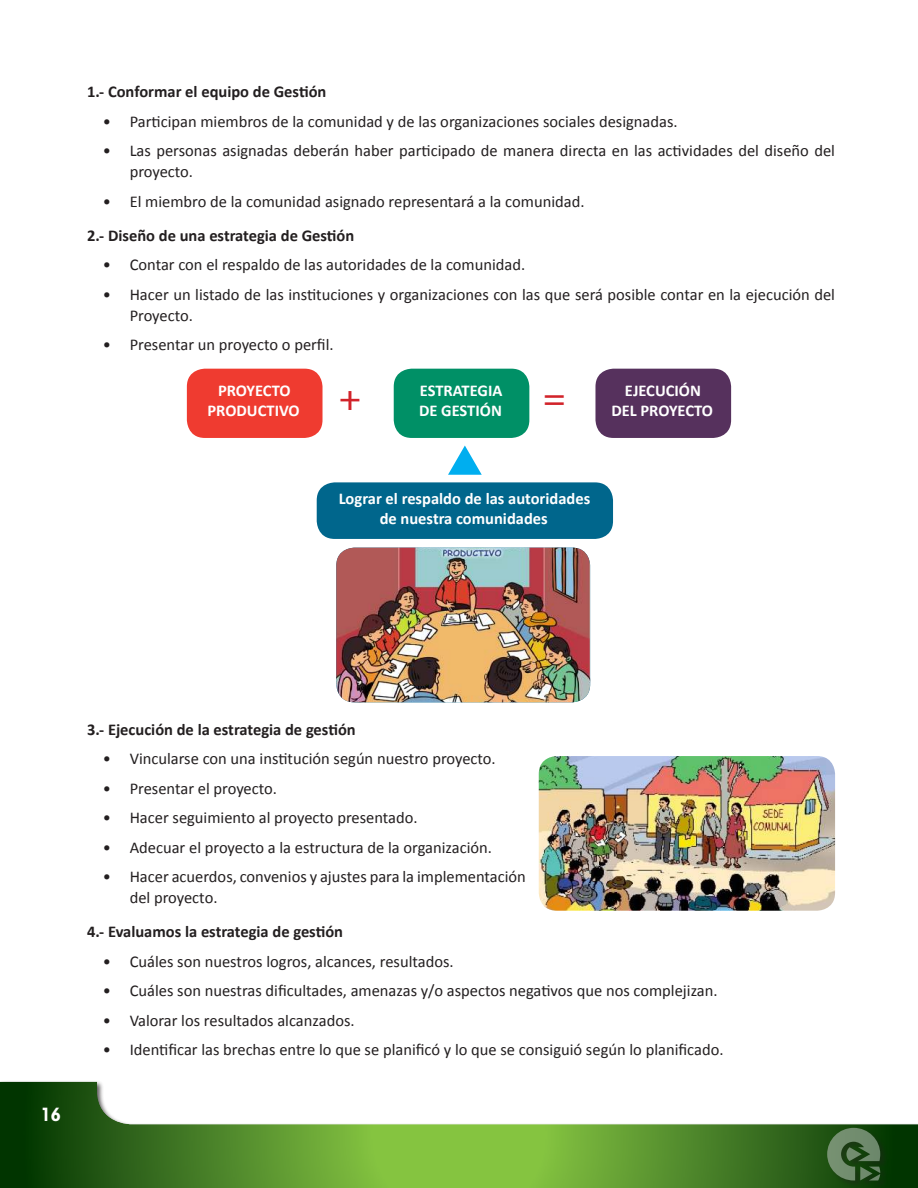
<style>
.page{position:relative;width:918px;height:1188px;background:#fff}
.page>*{position:absolute;margin:0;border:0;box-sizing:border-box;transform-origin:0 0}
.t1{font:700 39px "Minion Pro";color:#d2232a}
.t2{font:700 condensed 18px "ITC Avant Garde Std";color:#fff}
.t3{font:16.5px/21px "Calibri";color:#231f20}
.t4{font:700 16.5px "Calibri";color:#231f20}
.t5{font:700 16.5px/19.8px "Calibri";color:#fff;text-align:center}
</style>
<div class="page">
<img style="left:0;top:1082px;width:916px;height:106px">
<hr style="left:916px;top:1080px;width:2px;height:108px;background:#231f20;opacity:.75">
<div style="left:827px;top:1128px;width:62px;height:60px;background:#231f20;opacity:.75"></div>
<svg style="left:827px;top:1128px;width:53px;height:53px;background:#4c6e46"></svg>
<div style="left:187px;top:369px;width:136px;height:69px;background:#ef3b30;border-radius:18px"></div>
<div style="left:394px;top:369px;width:135px;height:69px;background:#009066;border-radius:18px"></div>
<div style="left:317px;top:482px;width:296px;height:57px;background:#00668c;border-radius:18px"></div>
<img style="left:336px;top:548px;width:254px;height:154px">
<img style="left:539px;top:756px;width:296px;height:155px">
<div style="left:595px;top:369px;width:136px;height:69px;background:#56315d;border-radius:18px"></div>
<svg style="left:448px;top:446px;width:34px;height:29px"></svg>
<p class="t4" style="left:87px;top:80px;width:241px">1.- Conformar el equipo de Gestión</p>
<p class="t3" style="left:103px;top:111px;width:576px">• Participan miembros de la comunidad y de las organizaciones sociales designadas.</p>
<p class="t3" style="left:130px;top:140px;width:707px;text-indent:-27px">• Las personas asignadas deberán haber participado de manera directa en las actividades del diseño del proyecto.</p>
<p class="t3" style="left:103px;top:191px;width:483px">• El miembro de la comunidad asignado representará a la comunidad.</p>
<p class="t4" style="left:87px;top:224px;width:269px">2.- Diseño de una estrategia de Gestión</p>
<p class="t3" style="left:103px;top:254px;width:424px">• Contar con el respaldo de las autoridades de la comunidad.</p>
<p class="t3" style="left:130px;top:284px;width:707px;text-indent:-27px">• Hacer un listado de las instituciones y organizaciones con las que será posible contar en la ejecución del<br>Proyecto.</p>
<p class="t3" style="left:103px;top:334px;width:232px">• Presentar un proyecto o perfil.</p>
<p class="t5" style="left:208px;top:380px;width:94px">PROYECTO<br>PRODUCTIVO</p>
<p class="t5" style="left:419px;top:380px;width:85px;text-align:left">ESTRATEGIA<br>DE GESTIÓN</p>
<h1 class="t1" style="left:339px;top:373px;width:24px">+</h1>
<h1 class="t1" style="left:543px;top:373px;width:24px">=</h1>
<p class="t5" style="left:625px;top:380px;width:77px">EJECUCIÓN</p>
<p class="t5" style="left:611px;top:400px;width:103px">DEL PROYECTO</p>
<p class="t5" style="left:339px;top:488px;width:253px">Lograr el respaldo de las autoridades de nuestra comunidades</p>
<p class="t2" style="left:41px;top:1105px;width:22px">16</p>
<p class="t4" style="left:87px;top:718px;width:270px">3.- Ejecución de la estrategia de gestión</p>
<p class="t3" style="left:103px;top:748px;width:395px">• Vincularse con una institución según nuestro proyecto.</p>
<p class="t3" style="left:103px;top:778px;width:176px">• Presentar el proyecto.</p>
<p class="t3" style="left:103px;top:807px;width:317px">• Hacer seguimiento al proyecto presentado.</p>
<p class="t3" style="left:103px;top:837px;width:391px">• Adecuar el proyecto a la estructura de la organización.</p>
<p class="t3" style="left:130px;top:866px;width:398px;text-indent:-27px">• Hacer acuerdos, convenios y ajustes para la implementación del proyecto.</p>
<p class="t4" style="left:87px;top:920px;width:257px">4.- Evaluamos la estrategia de gestión</p>
<p class="t3" style="left:103px;top:951px;width:353px">• Cuáles son nuestros logros, alcances, resultados.</p>
<p class="t3" style="left:103px;top:980px;width:617px">• Cuáles son nuestras dificultades, amenazas y/o aspectos negativos que nos complejizan.</p>
<p class="t3" style="left:103px;top:1010px;width:253px">• Valorar los resultados alcanzados.</p>
<p class="t3" style="left:103px;top:1039px;width:622px">• Identificar las brechas entre lo que se planificó y lo que se consiguió según lo planificado.</p>
</div>
